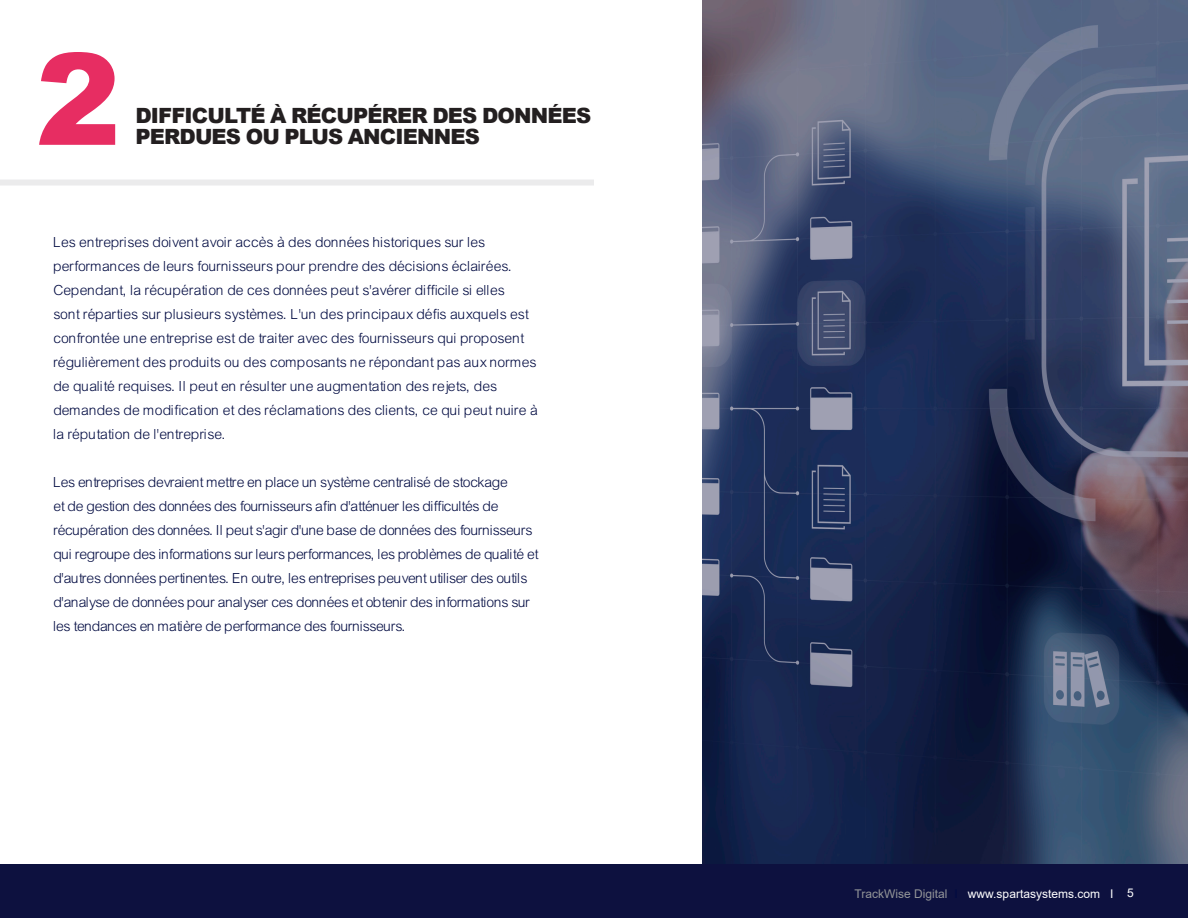
<style>
.page{position:relative;width:1188px;height:918px;background:#fff}
.page>*{position:absolute;margin:0;border:0;box-sizing:border-box;transform-origin:0 0}
.t1{font:900 127.5px "Arial";color:#e72d62}
.Bodycopy{font:900 21px/21px "Arial";letter-spacing:-.04em;color:#231f20}
.Bodycopy-2{font:15px/24px "Arial Lgt";color:#000a41}
.Bodycopy-3{font:15px/24px "Arial Lgt";letter-spacing:-.02em;color:#000a41}
.t2{font:12px "Arial";color:#fff}
.s1{color:#939598}
.s2{color:#000a41}
</style>
<div class="page">
<div style="left:0;top:864px;width:1188px;height:54px;background:#0d113f"></div>
<svg style="left:702px;top:0;width:486px;height:864px;background:#384465"></svg>
<div style="left:0;top:180px;width:594px;height:6px;background:#ebebec"></div>
<p class="t1" style="left:36px;top:7px;width:87px">2</p>
<p class="Bodycopy" style="left:135px;top:104px;width:457px">DIFFICULTÉ À RÉCUPÉRER DES DONNÉES<br>PERDUES OU PLUS ANCIENNES</p>
<p class="Bodycopy-2" style="left:54px;top:230px;width:486px">Les entreprises doivent avoir accès à des données historiques sur les performances de leurs fournisseurs pour prendre des décisions éclairées.<br>Cependant, la récupération de ces données peut s'avérer difficile si elles<br>sont réparties sur plusieurs systèmes. L'un des principaux défis auxquels est confrontée une entreprise est de traiter avec des fournisseurs qui proposent régulièrement des produits ou des composants ne répondant pas aux normes de qualité requises. Il peut en résulter une augmentation des rejets, des demandes de modification et des réclamations des clients, ce qui peut nuire à la réputation de l'entreprise.</p>
<p class="Bodycopy-3" style="left:54px;top:470px;width:486px">Les entreprises devraient mettre en place un système centralisé de stockage<br>et de gestion des données des fournisseurs afin d'atténuer les difficultés de récupération des données. Il peut s'agir d'une base de données des fournisseurs qui regroupe des informations sur leurs performances, les problèmes de qualité et d'autres données pertinentes. En outre, les entreprises peuvent utiliser des outils d'analyse de données pour analyser ces données et obtenir des informations sur les tendances en matière de performance des fournisseurs.</p>
<p class="t2" style="left:854px;top:886px;width:281px"><span class="s1">TrackWise Digital</span> <span class="s2">I</span> www.spartasystems.com I 5</p>
</div>
